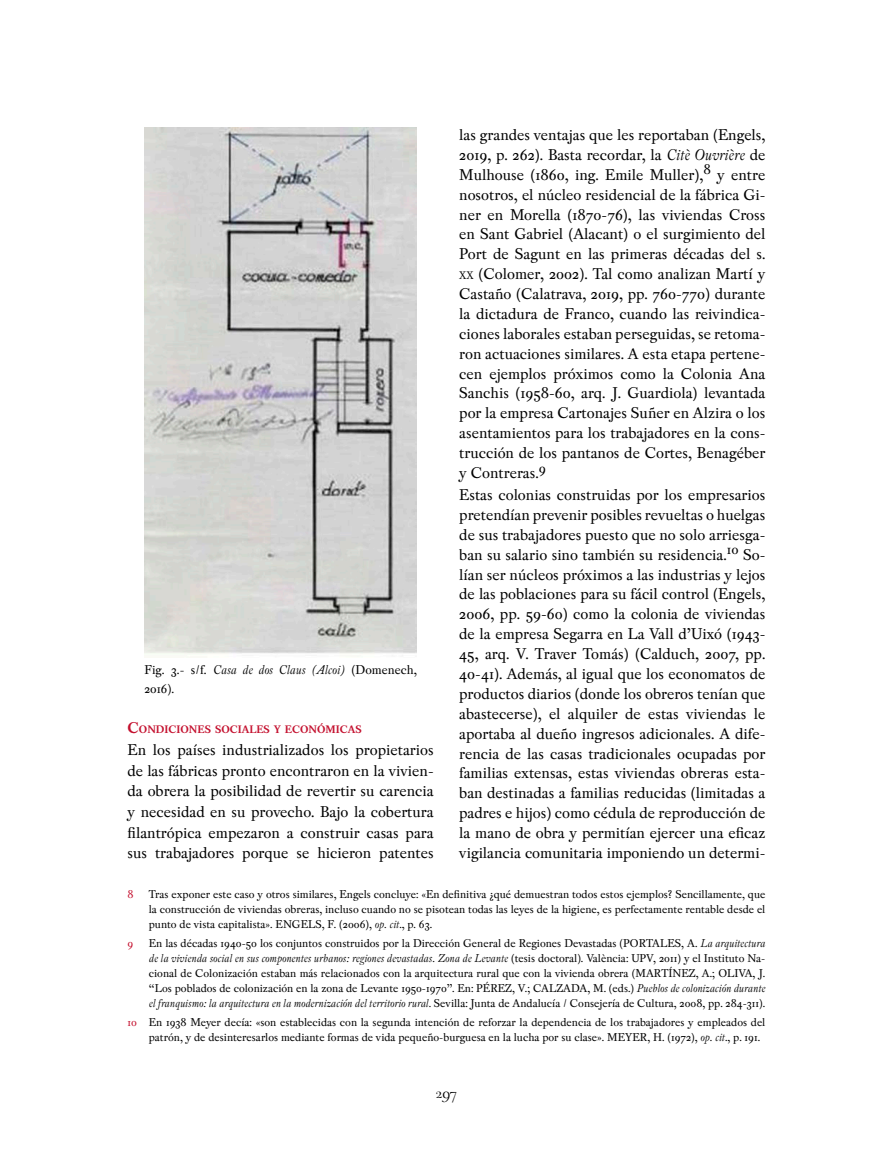
<style>
.page{position:relative;width:893px;height:1170px;background:#fff}
.page>*{position:absolute;margin:0;border:0;box-sizing:border-box;transform-origin:0 0}
.t1{font:18px "Peleguer";color:#000}
.t2{font:16.5px/19.8px "Pradell";color:#000;text-align:justify}
.t3{font:13.5px/19.5px "Pradell";color:#000}
.t4{font:12px/15px "Pradell";color:#000;text-align:justify}
.t5{font:12px "Pradell";color:#c4112f}
.t6{font:700 11.55px "Pradell";color:#c4112f}
.s1{font-style:italic}
.s2{font-size:16.5px}
.s3{font-size:11.55px}
.s4{color:#c4112f}
</style>
<div class="page">
<img style="left:144px;top:128px;width:273px;height:527px">
<p class="t3" style="left:144px;top:659px;width:274px">Fig. 3.- s/f. <span class="s1">Casa de dos Claus (Alcoi)</span> (Domenech,<br>2016).</p>
<p class="t6" style="left:128px;top:722px;width:236px"><span class="s2">C</span>ONDICIONES SOCIALES Y ECONÓMICAS</p>
<p class="t2" style="left:128px;top:739px;width:308px;line-height:20.5px">En los países industrializados los propietarios de las fábricas pronto encontraron en la vivien&shy;da obrera la posibilidad de revertir su carencia y necesidad en su provecho. Bajo la cobertura filantrópica empezaron a construir casas para sus trabajadores porque se hicieron patentes</p>
<p class="t2" style="left:459px;top:125px;width:308px">las grandes ventajas que les reportaban (Engels, 2019, p. 262). Basta recordar, la <span class="s1">Citè Ouvrière</span> de Mulhouse (1860, ing. Emile Muller),<sup>8</sup> y entre nosotros, el núcleo residencial de la fábrica Gi&shy;ner en Morella (1870-76), las viviendas Cross en Sant Gabriel (Alacant) o el surgimiento del Port de Sagunt en las primeras décadas del s. <span class="s3">xx</span> (Colomer, 2002). Tal como analizan Martí y Castaño (Calatrava, 2019, pp. 760-770) durante la dictadura de Franco, cuando las reivindica&shy;ciones laborales estaban perseguidas, se retoma&shy;ron actuaciones similares. A esta etapa pertene&shy;cen ejemplos próximos como la Colonia Ana Sanchis (1958-60, arq. J. Guardiola) levantada por la empresa Cartonajes Suñer en Alzira o los asentamientos para los trabajadores en la cons&shy;trucción de los pantanos de Cortes, Benagéber y Contreras.<sup>9</sup></p>
<p class="t2" style="left:459px;top:485px;width:308px">Estas colonias construidas por los empresarios pretendían prevenir posibles revueltas o huelgas de sus trabajadores puesto que no solo arriesga&shy;ban su salario sino también su residencia.<sup>10</sup> So&shy;lían ser núcleos próximos a las industrias y lejos de las poblaciones para su fácil control (Engels, 2006, pp. 59-60) como la colonia de viviendas de la empresa Segarra en La Vall d’Uixó (1943- 45, arq. V. Traver Tomás) (Calduch, 2007, pp.<br>40-41). Además, al igual que los economatos de productos diarios (donde los obreros tenían que abastecerse), el alquiler de estas viviendas le aportaba al dueño ingresos adicionales. A dife&shy;rencia de las casas tradicionales ocupadas por familias extensas, estas viviendas obreras esta&shy;ban destinadas a familias reducidas (limitadas a padres e hijos) como cédula de reproducción de la mano de obra y permitían ejercer una eficaz vigilancia comunitaria imponiendo un determi-</p>
<p class="t5" style="left:128px;top:887px;width:8px">8</p>
<p class="t4" style="left:149px;top:886px;width:618px">Tras exponer este caso y otros similares, Engels concluye: «En definitiva ¿qué demuestran todos estos ejemplos? Sencillamente, que la construcción de viviendas obreras, incluso cuando no se pisotean todas las leyes de la higiene, es perfectamente rentable desde el punto de vista capitalista». ENGELS, F. (2006), <span class="s1">op. cit</span>., p. 63.</p>
<p class="t5" style="left:128px;top:936px;width:7px">9</p>
<p class="t4" style="left:149px;top:935px;width:618px">En las décadas 1940-50 los conjuntos construidos por la Dirección General de Regiones Devastadas (PORTALES, A. <span class="s1">La arquitectura de la vivienda social en sus componentes urbanos: regiones devastadas. Zona de Levante</span> (tesis doctoral). València: UPV, 2011) y el Instituto Na&shy;cional de Colonización estaban más relacionados con la arquitectura rural que con la vivienda obrera (MARTÍNEZ, A.; OLIVA, J. “Los poblados de colonización en la zona de Levante 1950-1970”. En: PÉREZ, V.; CALZADA, M. (eds.) <span class="s1">Pueblos de colonización durante el franquismo: la arquitectura en la modernización del territorio rural.</span> Sevilla: Junta de Andalucía / Consejería de Cultura, 2008, pp. 284-311).</p>
<p class="t4" style="left:149px;top:1014px;width:618px;text-indent:-21px"><span class="s4">10</span> En 1938 Meyer decía: «son establecidas con la segunda intención de reforzar la dependencia de los trabajadores y empleados del patrón, y de desinteresarlos mediante formas de vida pequeño-burguesa en la lucha por su clase». MEYER, H. (1972), <span class="s1">op. cit</span>., p. 191.</p>
<p class="t1" style="left:436px;top:1083px;width:22px">297</p>
</div>
